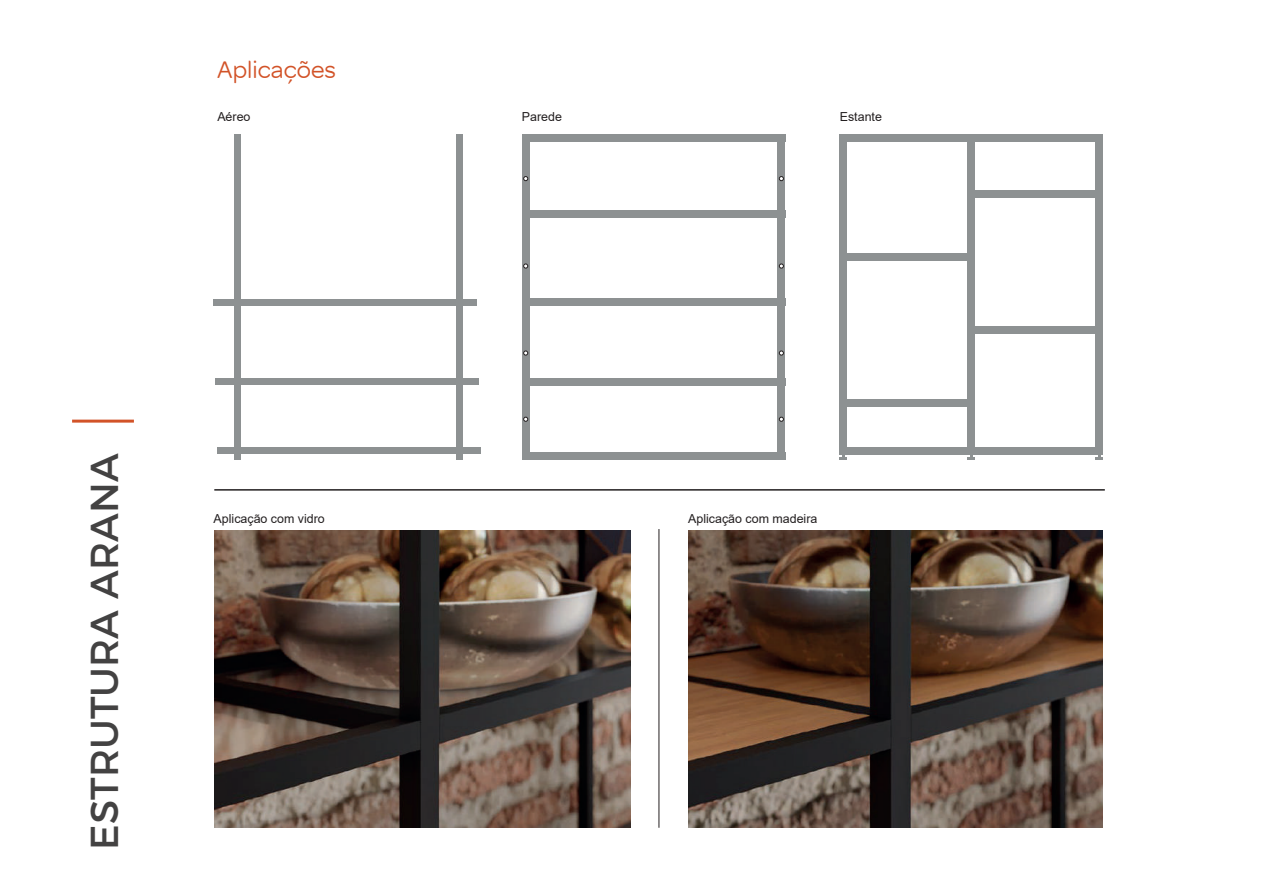
<style>
.page{position:relative;width:1263px;height:893px;background:#fff}
.page>*{position:absolute;margin:0;border:0;box-sizing:border-box;transform-origin:0 0}
.t1{font:38.85px "Montserrat";color:#434242}
.t2{font:25.35px "Omnes";color:#d25328}
.t3{font:12.45px "Arial";color:#231f20}
</style>
<div class="page">
<hr style="left:72px;top:420px;width:62px;height:3px;background:#d25328">
<hr style="left:214px;top:489px;width:891px;height:2px;background:#231f20">
<div style="left:217px;top:448px;width:263px;height:6px;background:#8d9192"></div>
<div style="left:215px;top:378px;width:264px;height:6px;background:#8d9192"></div>
<div style="left:213px;top:300px;width:263px;height:6px;background:#8d9192"></div>
<div style="left:457px;top:134px;width:6px;height:326px;background:#8d9192"></div>
<div style="left:235px;top:134px;width:6px;height:326px;background:#8d9192"></div>
<div style="left:522px;top:453px;width:263px;height:7px;background:#8d9192"></div>
<div style="left:522px;top:298px;width:263px;height:8px;background:#8d9192"></div>
<div style="left:522px;top:378px;width:263px;height:8px;background:#8d9192"></div>
<div style="left:522px;top:210px;width:263px;height:7px;background:#8d9192"></div>
<div style="left:522px;top:134px;width:263px;height:8px;background:#8d9192"></div>
<div style="left:778px;top:134px;width:7px;height:326px;background:#8d9192"></div>
<div style="left:522px;top:134px;width:7px;height:326px;background:#8d9192"></div>
<svg style="left:779px;top:176px;width:5px;height:5px"></svg>
<svg style="left:779px;top:264px;width:5px;height:4px"></svg>
<svg style="left:779px;top:351px;width:5px;height:4px"></svg>
<svg style="left:523px;top:176px;width:5px;height:5px"></svg>
<svg style="left:523px;top:264px;width:5px;height:4px"></svg>
<svg style="left:523px;top:351px;width:5px;height:4px"></svg>
<svg style="left:779px;top:417px;width:5px;height:4px"></svg>
<svg style="left:523px;top:417px;width:5px;height:4px"></svg>
<div style="left:840px;top:447px;width:263px;height:8px;background:#8d9192"></div>
<div style="left:968px;top:326px;width:135px;height:8px;background:#8d9192"></div>
<div style="left:840px;top:253px;width:128px;height:8px;background:#8d9192"></div>
<div style="left:971px;top:190px;width:132px;height:7px;background:#8d9192"></div>
<div style="left:846px;top:400px;width:124px;height:7px;background:#8d9192"></div>
<div style="left:840px;top:134px;width:263px;height:8px;background:#8d9192"></div>
<div style="left:1095px;top:134px;width:8px;height:321px;background:#8d9192"></div>
<div style="left:968px;top:134px;width:7px;height:321px;background:#8d9192"></div>
<div style="left:840px;top:134px;width:7px;height:321px;background:#8d9192"></div>
<svg style="left:840px;top:455px;width:7px;height:5px"></svg>
<svg style="left:968px;top:455px;width:7px;height:5px"></svg>
<svg style="left:1095px;top:455px;width:8px;height:5px"></svg>
<img style="left:688px;top:530px;width:415px;height:298px">
<img style="left:215px;top:530px;width:415px;height:298px">
<hr style="left:658px;top:529px;width:1px;height:299px;background:#231f20">
<h2 class="t2" style="left:217px;top:55px;width:120px">Aplicações</h2>
<p class="t3" style="left:217px;top:108px;width:35px">Aéreo</p>
<p class="t3" style="left:522px;top:108px;width:42px">Parede</p>
<p class="t3" style="left:840px;top:108px;width:44px">Estante</p>
<h1 class="t1" style="left:73px;top:849px;width:398px;rotate:-90deg">ESTRUTURA ARANA</h1>
<p class="t3" style="left:214px;top:510px;width:113px">Aplicação com vidro</p>
<p class="t3" style="left:688px;top:510px;width:131px">Aplicação com madeira</p>
</div>
